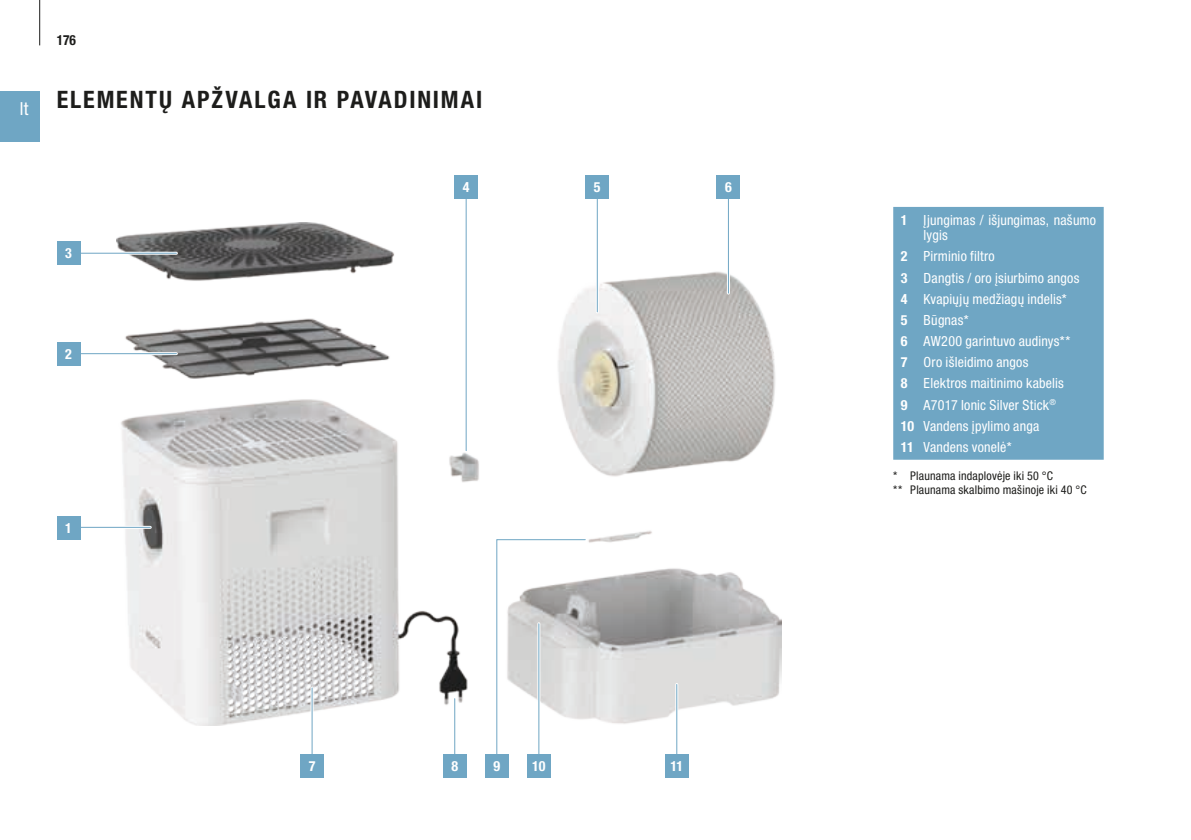
<style>
.page{position:relative;width:1191px;height:840px;background:#fff}
.page>*{position:absolute;margin:0;border:0;box-sizing:border-box;transform-origin:0 0}
.t1{font:700 condensed 24px "Helvetica Neue LTW1 G";letter-spacing:.08em;color:#1d1d1b}
.t2{font:condensed 18px "Helvetica Neue LTW1 G";color:#fff}
.t3{font:condensed 14px/21.2px "Helvetica Neue LTW1 G";letter-spacing:.01em;color:#fff}
.t4{font:700 condensed 14px "Helvetica Neue LTW1 G";color:#fff}
.t5{font:700 condensed 14px "Helvetica Neue LTW1 G";color:#1d1d1b;scale:.96 1}
.t6{font:condensed 12px/14.4px "Helvetica Neue LTW1 G";letter-spacing:.015em;color:#1d1d1b}
.s1{font-weight:700}
</style>
<div class="page">
<img style="left:116px;top:222px;width:665px;height:503px">
<hr style="left:78px;top:525px;width:72px;height:3px;background:#fff">
<hr style="left:78px;top:352px;width:98px;height:3px;background:#fff">
<hr style="left:78px;top:251px;width:98px;height:3px;background:#fff">
<hr style="left:464px;top:197px;width:3px;height:253px;background:#fff">
<hr style="left:596px;top:197px;width:3px;height:115px;background:#fff">
<hr style="left:727px;top:197px;width:3px;height:96px;background:#fff">
<hr style="left:453px;top:698px;width:3px;height:57px;background:#fff">
<hr style="left:310px;top:687px;width:3px;height:68px;background:#fff">
<div style="left:57px;top:515px;width:24px;height:24px;background:#6fa6c4"></div>
<div style="left:57px;top:342px;width:24px;height:23px;background:#6fa6c4"></div>
<div style="left:57px;top:242px;width:24px;height:23px;background:#6fa6c4"></div>
<div style="left:454px;top:175px;width:24px;height:23px;background:#6fa6c4"></div>
<div style="left:585px;top:175px;width:24px;height:23px;background:#6fa6c4"></div>
<div style="left:716px;top:175px;width:24px;height:23px;background:#6fa6c4"></div>
<div style="left:443px;top:753px;width:23px;height:24px;background:#6fa6c4"></div>
<div style="left:527px;top:753px;width:24px;height:24px;background:#6fa6c4"></div>
<div style="left:300px;top:753px;width:24px;height:24px;background:#6fa6c4"></div>
<hr style="left:78px;top:526px;width:72px;height:1px;background:#6fa6c4">
<hr style="left:78px;top:353px;width:98px;height:1px;background:#6fa6c4">
<hr style="left:78px;top:252px;width:98px;height:1px;background:#6fa6c4">
<hr style="left:465px;top:197px;width:1px;height:253px;background:#6fa6c4">
<hr style="left:597px;top:197px;width:1px;height:115px;background:#6fa6c4">
<hr style="left:728px;top:197px;width:1px;height:96px;background:#6fa6c4">
<hr style="left:454px;top:698px;width:1px;height:57px;background:#6fa6c4">
<hr style="left:311px;top:687px;width:1px;height:68px;background:#6fa6c4">
<svg style="left:494px;top:536px;width:94px;height:218px"></svg>
<hr style="left:675px;top:684px;width:3px;height:71px;background:#fff">
<div style="left:485px;top:753px;width:24px;height:24px;background:#6fa6c4"></div>
<div style="left:665px;top:753px;width:23px;height:24px;background:#6fa6c4"></div>
<hr style="left:676px;top:684px;width:1px;height:71px;background:#6fa6c4">
<div style="left:0;top:91px;width:40px;height:51px;background:#6fa6c4"></div>
<hr style="left:39px;top:0;width:1px;height:45px;background:#1d1d1b">
<div style="left:894px;top:208px;width:208px;height:250px;background:#6fa6c4"></div>
<div style="left:893px;top:207px;width:210px;height:252px;border:2px solid #6fa6c4"></div>
<p class="t2" style="left:20px;top:98px;width:10px">lt</p>
<p class="t5" style="left:57px;top:32px;width:21px">176</p>
<h1 class="t1" style="left:57px;top:85px;width:427px">ELEMENTŲ APŽVALGA IR PAVADINIMAI</h1>
<p class="t4" style="left:65px;top:245px;width:8px">3</p>
<p class="t4" style="left:463px;top:178px;width:8px">4</p>
<p class="t4" style="left:594px;top:178px;width:8px">5</p>
<p class="t4" style="left:725px;top:178px;width:8px">6</p>
<p class="t4" style="left:65px;top:345px;width:8px">2</p>
<p class="t4" style="left:65px;top:519px;width:8px">1</p>
<p class="t4" style="left:309px;top:757px;width:8px">7</p>
<p class="t4" style="left:451px;top:757px;width:8px">8</p>
<p class="t4" style="left:493px;top:757px;width:8px">9</p>
<p class="t4" style="left:532px;top:757px;width:15px">10</p>
<p class="t4" style="left:670px;top:757px;width:14px">11</p>
<p class="t3" style="left:923px;top:212px;width:174px;line-height:15.4px;text-indent:-23px"><span class="s1">1</span> Įjungimas / išjungimas, našumo lygis</p>
<p class="t3" style="left:901px;top:246px;width:180px"><span class="s1">2</span> Pirminio filtro<br><span class="s1">3</span> Dangtis / oro įsiurbimo angos<br><span class="s1">4</span> Kvapiųjų medžiagų indelis*<br><span class="s1">5</span> Būgnas*<br><span class="s1">6</span> AW200 garintuvo audinys**<br><span class="s1">7</span> Oro išleidimo angos<br><span class="s1">8</span> Elektros maitinimo kabelis<br><span class="s1">9</span> A7017 Ionic Silver Stick<sup>®<br></sup><span class="s1">10</span> Vandens įpylimo anga<br><span class="s1">11</span> Vandens vonelė*</p>
<p class="t6" style="left:893px;top:468px;width:195px">* Plaunama indaplovėje iki 50 °C<br>** Plaunama skalbimo mašinoje iki 40 °C</p>
</div>
